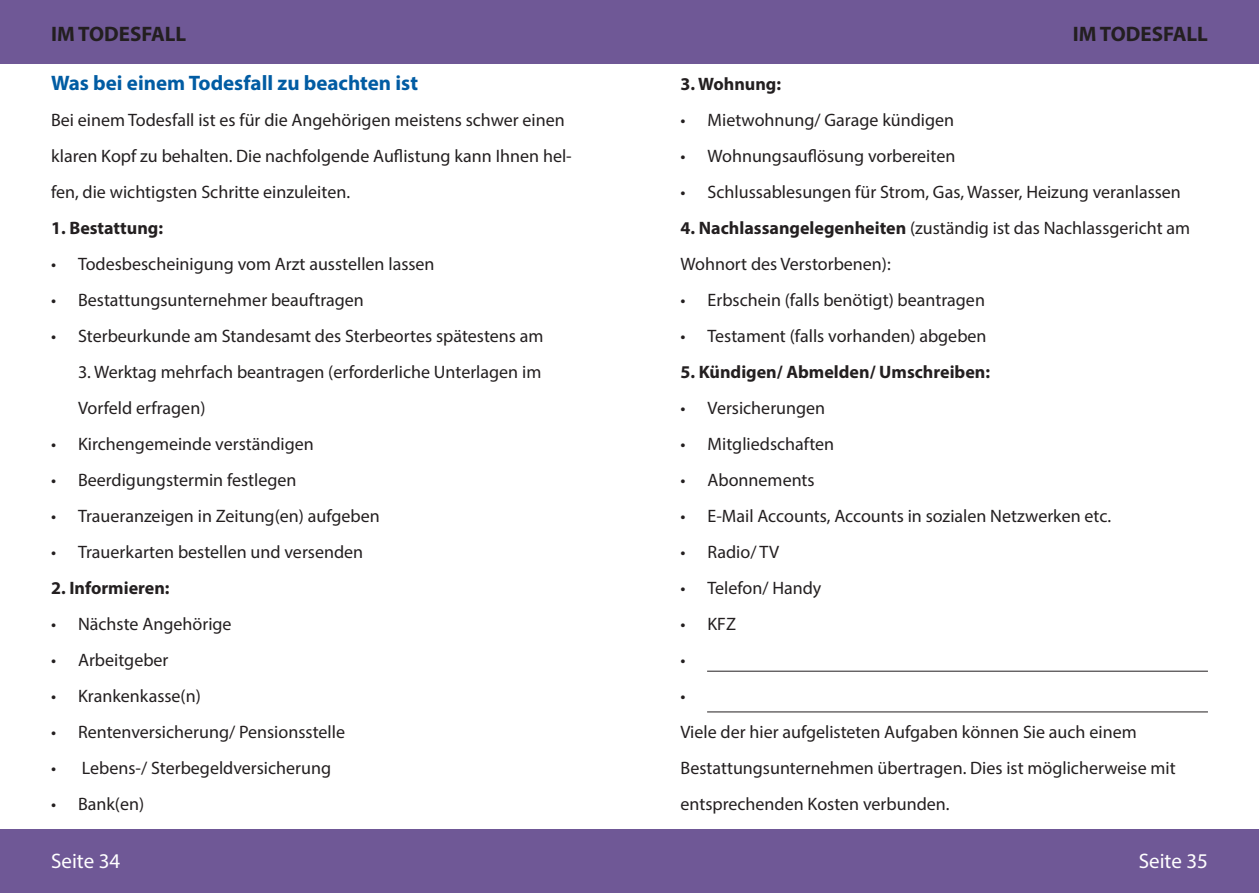
<style>
.page{position:relative;width:1259px;height:893px;background:#fff}
.page>*{position:absolute;margin:0;border:0;box-sizing:border-box;transform-origin:0 0}
.Überschriften_Text{font:700 21px "Myriad Pro";color:#015ca3}
.überschriften_links{font:700 21px "Myriad Pro";color:#231f20}
.überschriften{font:700 21px "Myriad Pro";color:#231f20}
.Seitenzahlen_links{font:21px "Myriad Pro";color:#fff}
.seitenzahl_rechts{font:21px "Myriad Pro";color:#fff}
.fliestext{font:18px/36px "Myriad Pro";color:#231f20}
.fliestext-2{font:700 18px "Myriad Pro";color:#231f20}
.s1{font-weight:700}
</style>
<div class="page">
<div style="left:0;top:829px;width:1259px;height:64px;background:#6f5896"></div>
<div style="left:0;top:0;width:1259px;height:64px;background:#6f5896"></div>
<hr style="left:707px;top:711px;width:501px;height:1px;background:#231f20">
<hr style="left:707px;top:671px;width:501px;height:1px;background:#231f20">
<p class="überschriften_links" style="left:51px;top:20px;width:137px">IM TODESFALL</p>
<p class="überschriften" style="left:1072px;top:20px;width:137px">IM TODESFALL</p>
<p class="Überschriften_Text" style="left:51px;top:69px;width:368px">Was bei einem Todesfall zu beachten ist</p>
<p class="fliestext" style="left:51px;top:102px;width:522px">Bei einem Todesfall ist es für die Angehörigen meistens schwer einen klaren Kopf zu behalten. Die nachfolgende Auflistung kann Ihnen hel&shy;fen, die wichtigsten Schritte einzuleiten.</p>
<p class="fliestext-2" style="left:51px;top:216px;width:114px">1. Bestattung:</p>
<p class="fliestext" style="left:51px;top:246px;width:385px">• Todesbescheinigung vom Arzt ausstellen lassen</p>
<p class="fliestext" style="left:51px;top:282px;width:314px">• Bestattungsunternehmer beauftragen</p>
<p class="fliestext" style="left:51px;top:318px;width:494px">• Sterbeurkunde am Standesamt des Sterbeortes spätestens am</p>
<p class="fliestext" style="left:78px;top:354px;width:465px">3. Werktag mehrfach beantragen (erforderliche Unterlagen im<br>Vorfeld erfragen)</p>
<p class="fliestext" style="left:51px;top:426px;width:264px">• Kirchengemeinde verständigen</p>
<p class="fliestext" style="left:51px;top:462px;width:247px">• Beerdigungstermin festlegen</p>
<p class="fliestext" style="left:51px;top:498px;width:330px">• Traueranzeigen in Zeitung(en) aufgeben</p>
<p class="fliestext" style="left:51px;top:534px;width:314px">• Trauerkarten bestellen und versenden</p>
<p class="fliestext-2" style="left:51px;top:576px;width:120px">2. Informieren:</p>
<p class="fliestext" style="left:51px;top:606px;width:182px">• Nächste Angehörige</p>
<p class="fliestext" style="left:51px;top:642px;width:119px">• Arbeitgeber</p>
<p class="fliestext" style="left:51px;top:678px;width:151px">• Krankenkasse(n)</p>
<p class="fliestext" style="left:51px;top:714px;width:295px">• Rentenversicherung/ Pensionsstelle</p>
<p class="fliestext" style="left:51px;top:750px;width:282px">• Lebens-/ Sterbegeldversicherung</p>
<p class="fliestext" style="left:51px;top:786px;width:95px">• Bank(en)</p>
<p class="fliestext-2" style="left:680px;top:72px;width:102px">3. Wohnung:</p>
<p class="fliestext" style="left:680px;top:102px;width:275px">• Mietwohnung/ Garage kündigen</p>
<p class="fliestext" style="left:680px;top:138px;width:276px">• Wohnungsauflösung vorbereiten</p>
<p class="fliestext" style="left:680px;top:174px;width:502px">• Schlussablesungen für Strom, Gas, Wasser, Heizung veranlassen</p>
<p class="fliestext" style="left:680px;top:210px;width:511px"><span class="s1">4. Nachlassangelegenheiten</span> (zuständig ist das Nachlassgericht am<br>Wohnort des Verstorbenen):</p>
<p class="fliestext" style="left:680px;top:282px;width:306px">• Erbschein (falls benötigt) beantragen</p>
<p class="fliestext" style="left:680px;top:318px;width:307px">• Testament (falls vorhanden) abgeben</p>
<p class="fliestext-2" style="left:680px;top:360px;width:311px">5. Kündigen/ Abmelden/ Umschreiben:</p>
<p class="fliestext" style="left:680px;top:390px;width:146px">• Versicherungen</p>
<p class="fliestext" style="left:680px;top:426px;width:155px">• Mitgliedschaften</p>
<p class="fliestext" style="left:680px;top:462px;width:136px">• Abonnements</p>
<p class="fliestext" style="left:680px;top:498px;width:432px">• E-Mail Accounts, Accounts in sozialen Netzwerken etc.</p>
<p class="fliestext" style="left:680px;top:534px;width:100px">• Radio/ TV</p>
<p class="fliestext" style="left:680px;top:570px;width:142px">• Telefon/ Handy</p>
<p class="fliestext" style="left:680px;top:606px;width:57px">• KFZ</p>
<p class="fliestext" style="left:680px;top:642px;width:7px">•</p>
<p class="fliestext" style="left:680px;top:678px;width:7px">•</p>
<p class="fliestext" style="left:680px;top:714px;width:497px">Viele der hier aufgelisteten Aufgaben können Sie auch einem<br>Bestattungsunternehmen übertragen. Dies ist möglicherweise mit</p>
<p class="fliestext" style="left:680px;top:786px;width:270px">entsprechenden Kosten verbunden.</p>
<p class="Seitenzahlen_links" style="left:51px;top:848px;width:71px">Seite 34</p>
<p class="seitenzahl_rechts" style="left:1138px;top:848px;width:71px">Seite 35</p>
</div>
